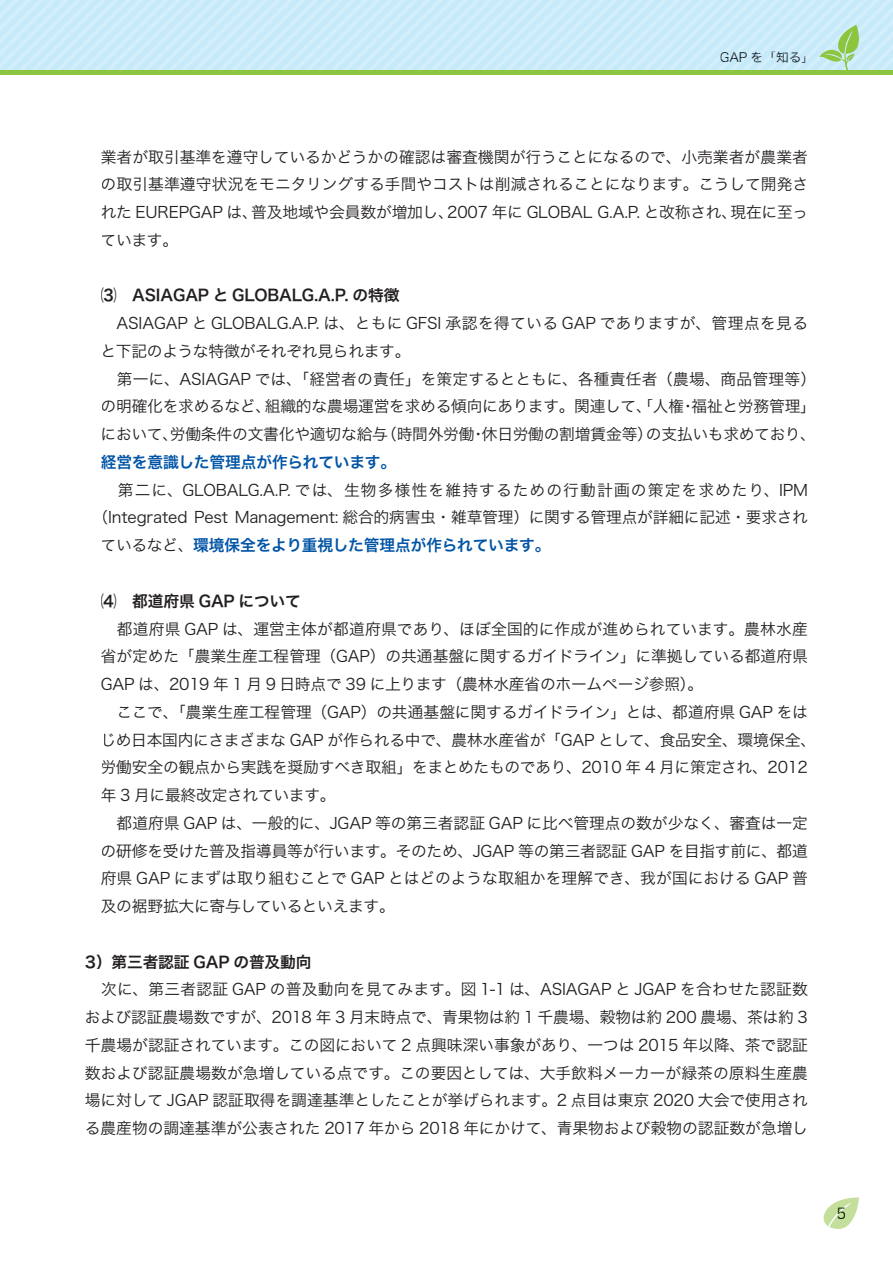
<style>
.page{position:relative;width:893px;height:1263px;background:#fff}
.page>*{position:absolute;margin:0;border:0;box-sizing:border-box;transform-origin:0 0}
.t1{font:15.75px/27.8px "Hira Kaku Pro W3";letter-spacing:-.01em;color:#231f20;text-align:justify}
.t2{font:15.75px "Hira Kaku Pro W3";letter-spacing:.01em;color:#231f20}
.t3{font:15.75px "Hira Kaku Pro W6";letter-spacing:-.01em;color:#231f20}
.t4{font:15.75px "Hira Kaku Pro W6";letter-spacing:-.01em;color:#0154a6}
.t5{font:15px "Hira Kaku Pro W3";color:#231f20}
.t6{font:12.75px "Hira Kaku Pro W3";color:#101a21}
.s1{font-family:"Hira Kaku Pro W3";color:#231f20}
</style>
<div class="page">
<svg style="left:823px;top:1197px;width:36px;height:32px"></svg>
<svg style="left:0;top:0;width:893px;height:74px;background:#c7e9ee"></svg>
<p class="t6" style="left:720px;top:46px;width:96px">GAP を「知る」</p>
<p class="t1" style="left:101px;top:142px;width:709px">業者が取引基準を遵守しているかどうかの確認は審査機関が行うことになるので、小売業者が農業者の取引基準遵守状況をモニタリングする手間やコストは削減されることになります。こうして開発された EUREPGAP は、普及地域や会員数が増加し、2007 年に GLOBAL G.A.P. と改称され、現在に至っています。</p>
<p class="t3" style="left:101px;top:281px;width:300px">⑶　ASIAGAP と GLOBALG.A.P. の特徴</p>
<p class="t1" style="left:85px;top:308px;width:725px">　 　ASIAGAP と GLOBALG.A.P. は、ともに GFSI 承認を得ている GAP でありますが、管理点を見る</p>
<p class="t1" style="left:101px;top:336px;width:311px">と下記のような特徴がそれぞれ見られます。</p>
<p class="t2" style="left:85px;top:365px;width:733px">　 　第一に、ASIAGAP では、「経営者の責任」を策定するとともに、各種責任者（農場、商品管理等）</p>
<p class="t1" style="left:101px;top:392px;width:717px">の明確化を求めるなど、組織的な農場運営を求める傾向にあります。関連して、「人権・福祉と労務管理」</p>
<p class="t1" style="left:101px;top:419px;width:717px">において、労働条件の文書化や適切な給与（時間外労働・休日労働の割増賃金等）の支払いも求めており、</p>
<p class="t4" style="left:101px;top:448px;width:297px">経営を意識した管理点が作られています。</p>
<p class="t1" style="left:85px;top:475px;width:724px;text-align:center">　 　第二に、GLOBALG.A.P. では、生物多様性を維持するための行動計画の策定を求めたり、IPM（Integrated Pest Management: 総合的病害虫・雑草管理）に関する管理点が詳細に記述・要求され</p>
<p class="t4" style="left:101px;top:531px;width:451px"><span class="s1">ているなど、</span>環境保全をより重視した管理点が作られています。</p>
<p class="t3" style="left:101px;top:587px;width:201px">⑷　都道府県 GAP について</p>
<p class="t2" style="left:85px;top:614px;width:724px">　 　都道府県 GAP は、運営主体が都道府県であり、ほぼ全国的に作成が進められています。農林水産</p>
<p class="t1" style="left:101px;top:641px;width:709px">省が定めた「農業生産工程管理（GAP）の共通基盤に関するガイドライン」に準拠している都道府県</p>
<p class="t1" style="left:101px;top:669px;width:604px">GAP は、2019 年 1 月 9 日時点で 39 に上ります（農林水産省のホームページ参照）。</p>
<p class="t1" style="left:85px;top:697px;width:724px">　 　ここで、「農業生産工程管理（GAP）の共通基盤に関するガイドライン」とは、都道府県 GAP をは</p>
<p class="t1" style="left:100px;top:725px;width:717px">じめ日本国内にさまざまな GAP が作られる中で、農林水産省が「GAP として、食品安全、環境保全、</p>
<p class="t1" style="left:101px;top:752px;width:709px">労働安全の観点から実践を奨励すべき取組」をまとめたものであり、2010 年 4 月に策定され、2012</p>
<p class="t1" style="left:101px;top:780px;width:236px">年 3 月に最終改定されています。</p>
<p class="t1" style="left:85px;top:808px;width:724px">　 　都道府県 GAP は、一般的に、JGAP 等の第三者認証 GAP に比べ管理点の数が少なく、審査は一定</p>
<p class="t1" style="left:101px;top:836px;width:709px">の研修を受けた普及指導員等が行います。そのため、JGAP 等の第三者認証 GAP を目指す前に、都道</p>
<p class="t1" style="left:101px;top:863px;width:709px">府県 GAP にまずは取り組むことで GAP とはどのような取組かを理解でき、我が国における GAP 普</p>
<p class="t1" style="left:101px;top:891px;width:296px">及の裾野拡大に寄与しているといえます。</p>
<p class="t3" style="left:85px;top:947px;width:228px">3）第三者認証 GAP の普及動向</p>
<p class="t1" style="left:85px;top:974px;width:725px">　次に、第三者認証 GAP の普及動向を見てみます。図 1-1 は、ASIAGAP と JGAP を合わせた認証数および認証農場数ですが、2018 年 3 月末時点で、青果物は約 1 千農場、穀物は約 200 農場、茶は約 3千農場が認証されています。この図において 2 点興味深い事象があり、一つは 2015 年以降、茶で認証数および認証農場数が急増している点です。この要因としては、大手飲料メーカーが緑茶の原料生産農場に対して JGAP 認証取得を調達基準としたことが挙げられます。2 点目は東京 2020 大会で使用される農産物の調達基準が公表された 2017 年から 2018 年にかけて、青果物および穀物の認証数が急増し</p>
<p class="t5" style="left:836px;top:1200px;width:11px">5</p>
</div>
